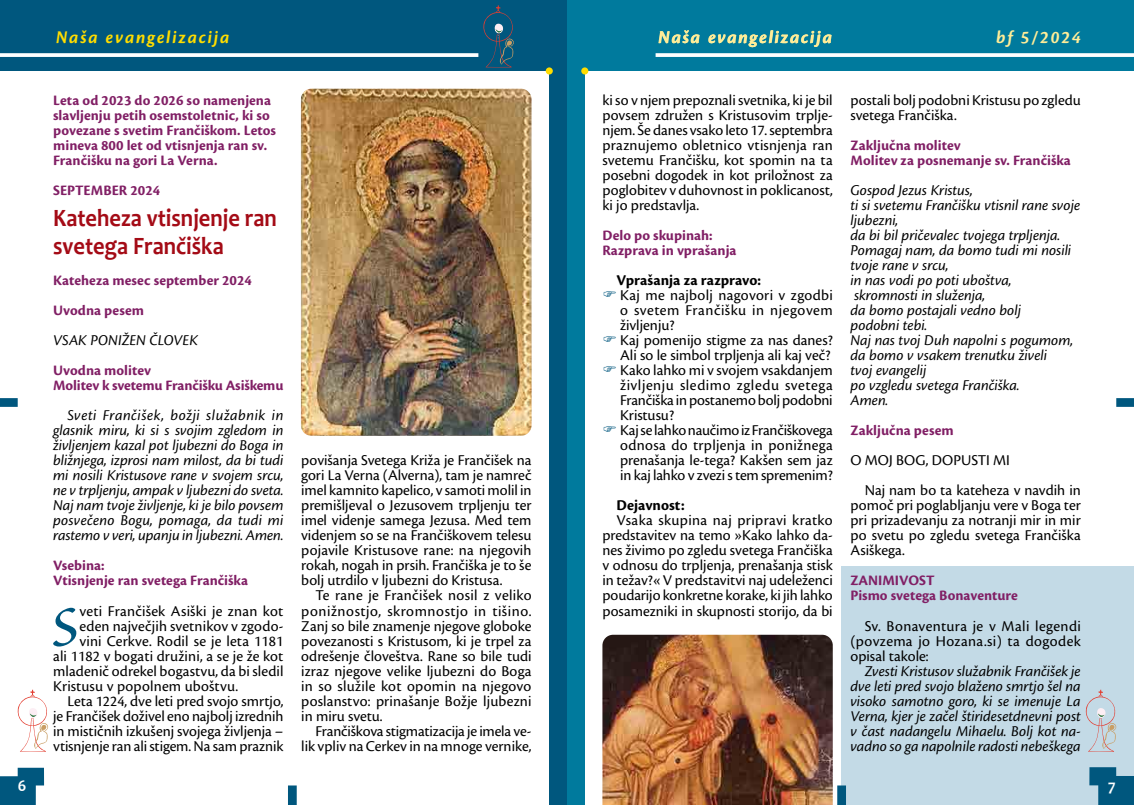
<style>
.page{position:relative;width:1134px;height:805px;background:#fff}
.page>*{position:absolute;margin:0;border:0;box-sizing:border-box;transform-origin:0 0}
.t1{font:71.62px "Sanvito Pro";color:#00577e}
.t2{font:700 25px/27.5px "Candara";color:#a40b16;scale:.9 1}
.t3{font:18.62px "Cronos Pro Bold Disp It";letter-spacing:.1em;color:#ffed98}
.t4{font:18.62px "Cronos Pro Bold Disp It";letter-spacing:.095em;color:#fd0}
.t5{font:700 16.25px "Candara";color:#fff}
.t6{font:15.62px/15px "Cronos Pro";color:#000;text-align:justify}
.t7{font:italic 15.62px/15px "Cronos Pro";letter-spacing:-.005em;color:#000;text-align:justify}
.t8{font:700 15.62px "Cronos Pro";letter-spacing:.005em;color:#000}
.t9{font:700 15px/15px "Cronos Pro";color:#811f65}
</style>
<div class="page">
<div style="left:567px;top:0;width:18px;height:804px;background:#007a9d"></div>
<div style="left:567px;top:0;width:567px;height:71px;background:#007a9d"></div>
<svg style="left:656px;top:53px;width:478px;height:4px;background:#eff6f9"></svg>
<div style="left:581px;top:67px;width:7px;height:7px;background:#fd0;border-radius:50%"></div>
<div style="left:549px;top:0;width:18px;height:804px;background:#00577e"></div>
<div style="left:0;top:0;width:567px;height:71px;background:#00577e"></div>
<svg style="left:0;top:53px;width:478px;height:4px;background:#eff4f7"></svg>
<div style="left:546px;top:67px;width:7px;height:7px;background:#fd0;border-radius:50%"></div>
<div style="left:842px;top:566px;width:292px;height:238px;background:#c3dae6"></div>
<svg style="left:17px;top:689px;width:31px;height:62px"></svg>
<svg style="left:1085px;top:689px;width:32px;height:62px"></svg>
<svg style="left:483px;top:5px;width:31px;height:62px"></svg>
<img style="left:301px;top:89px;width:230px;height:346px">
<img style="left:602px;top:634px;width:231px;height:170px">
<div style="left:1116px;top:398px;width:18px;height:9px;background:#00577e"></div>
<svg style="left:1089px;top:767px;width:45px;height:37px"></svg>
<div style="left:837px;top:785px;width:9px;height:19px;background:#00577e"></div>
<div style="left:288px;top:785px;width:9px;height:19px;background:#00577e"></div>
<svg style="left:0;top:767px;width:44px;height:37px"></svg>
<div style="left:0;top:398px;width:18px;height:9px;background:#00577e"></div>
<p class="t4" style="left:56px;top:26px;width:175px">Naša evangelizacija</p>
<p class="t3" style="left:659px;top:26px;width:175px">Naša evangelizacija</p>
<p class="t3" style="left:996px;top:26px;width:86px">bf 5/2024</p>
<p class="t9" style="left:53px;top:93px;width:224px">Leta od 2023 do 2026 so namenjena slavljenju petih osemstoletnic, ki so povezane s svetim Frančiškom. Letos mineva 800 let od vtisnjenja ran sv.<br>Frančišku na gori La Verna.</p>
<p class="t9" style="left:53px;top:183px;width:109px">SEPTEMBER 2024</p>
<h2 class="t2" style="left:53px;top:204px;width:250px">Kateheza vtisnjenje ran svetega Frančiška</h2>
<p class="t9" style="left:53px;top:266px;width:200px;line-height:30px">Kateheza mesec september 2024<br>Uvodna pesem</p>
<p class="t7" style="left:53px;top:333px;width:146px">VSAK PONIŽEN ČLOVEK</p>
<p class="t9" style="left:53px;top:363px;width:232px">Uvodna molitev<br>Molitev k svetemu Frančišku Asiškemu</p>
<p class="t7" style="left:53px;top:408px;width:232px;text-indent:14px">Sveti Frančišek, božji služabnik in glasnik miru, ki si s svojim zgledom in življenjem kazal pot ljubezni do Boga in bližnjega, izprosi nam milost, da bi tudi mi nosili Kristusove rane v svojem srcu, ne v trpljenju, ampak v ljubezni do sveta.<br>Naj nam tvoje življenje, ki je bilo povsem posvečeno Bogu, pomaga, da tudi mi rastemo v veri, upanju in ljubezni. Amen.</p>
<p class="t9" style="left:53px;top:558px;width:196px">Vsebina:<br>Vtisnjenje ran svetega Frančiška</p>
<h1 class="t1" style="left:52px;top:587px;width:29px">S</h1>
<p class="t6" style="left:80px;top:603px;width:205px">veti Frančišek Asiški je znan kot</p>
<p class="t6" style="left:80px;top:618px;width:205px">eden največjih svetnikov v zgodo-</p>
<p class="t6" style="left:80px;top:633px;width:205px">vini Cerkve. Rodil se je leta 1181</p>
<p class="t6" style="left:53px;top:648px;width:232px">ali 1182 v bogati družini, a se je že kot</p>
<p class="t6" style="left:53px;top:663px;width:232px">mladenič odrekel bogastvu, da bi sledil</p>
<p class="t6" style="left:53px;top:678px;width:186px">Kristusu v popolnem uboštvu.</p>
<p class="t6" style="left:67px;top:693px;width:218px">Leta 1224, dve leti pred svojo smrtjo,</p>
<p class="t6" style="left:53px;top:708px;width:232px">je Frančišek doživel eno najbolj izrednih</p>
<p class="t6" style="left:53px;top:723px;width:232px">in mističnih izkušenj svojega življenja –</p>
<p class="t6" style="left:53px;top:738px;width:232px">vtisnjenje ran ali stigem. Na sam praznik</p>
<p class="t6" style="left:301px;top:453px;width:232px">povišanja Svetega Križa je Frančišek na gori La Verna (Alverna), tam je namreč imel kamnito kapelico, v samoti molil in premišljeval o Jezusovem trpljenju ter imel videnje samega Jezusa. Med tem videnjem so se na Frančiškovem telesu pojavile Kristusove rane: na njegovih rokah, nogah in prsih. Frančiška je to še bolj utrdilo v ljubezni do Kristusa.</p>
<p class="t6" style="left:301px;top:588px;width:232px;text-indent:14px">Te rane je Frančišek nosil z veliko ponižnostjo, skromnostjo in tišino.<br>Zanj so bile znamenje njegove globoke povezanosti s Kristusom, ki je trpel za odrešenje človeštva. Rane so bile tudi izraz njegove velike ljubezni do Boga in so služile kot opomin na njegovo poslanstvo: prinašanje Božje ljubezni in miru svetu.</p>
<p class="t6" style="left:301px;top:723px;width:232px;text-align:right">Frančiškova stigmatizacija je imela ve&shy;lik vpliv na Cerkev in na mnoge vernike,</p>
<p class="t6" style="left:602px;top:93px;width:232px">ki so v njem prepoznali svetnika, ki je bil povsem združen s Kristusovim trplje&shy;njem. Še danes vsako leto 17. septembra praznujemo obletnico vtisnjenja ran svetemu Frančišku, kot spomin na ta posebni dogodek in kot priložnost za poglobitev v duhovnost in poklicanost, ki jo predstavlja.</p>
<p class="t9" style="left:602px;top:228px;width:136px">Delo po skupinah:<br>Razprava in vprašanja</p>
<p class="t8" style="left:617px;top:271px;width:146px">Vprašanja za razpravo:</p>
<p class="t6" style="left:620px;top:288px;width:214px;text-align:left">Kaj me najbolj nagovori v zgodbi o svetem Frančišku in njegovem življenju?<br>Kaj pomenijo stigme za nas danes?<br>Ali so le simbol trpljenja ali kaj več?<br>Kako lahko mi v svojem vsakdanjem življenju sledimo zgledu svetega<br>Frančiška in postanemo bolj podobni<br>Kristusu?<br>Kaj se lahko naučimo iz Frančiškovega odnosa do trpljenja in ponižnega prenašanja le-tega? Kakšen sem jaz in kaj lahko v zvezi s tem spremenim?</p>
<p class="t8" style="left:617px;top:496px;width:69px">Dejavnost:</p>
<p class="t6" style="left:602px;top:513px;width:232px;text-indent:14px">Vsaka skupina naj pripravi kratko predstavitev na temo »Kako lahko da&shy;nes živimo po zgledu svetega Frančiška v odnosu do trpljenja, prenašanja stisk in težav?« V predstavitvi naj udeleženci poudarijo konkretne korake, ki jih lahko posamezniki in skupnosti storijo, da bi</p>
<p class="t6" style="left:850px;top:93px;width:232px">postali bolj podobni Kristusu po zgledu svetega Frančiška.</p>
<p class="t9" style="left:850px;top:138px;width:222px">Zaključna molitev<br>Molitev za posnemanje sv. Frančiška</p>
<p class="t7" style="left:850px;top:183px;width:231px;text-align:left">Gospod Jezus Kristus,<br>ti si svetemu Frančišku vtisnil rane svoje ljubezni,<br>da bi bil pričevalec tvojega trpljenja.<br>Pomagaj nam, da bomo tudi mi nosili tvoje rane v srcu,<br>in nas vodi po poti uboštva,<br>skromnosti in služenja,<br>da bomo postajali vedno bolj<br>podobni tebi.<br>Naj nas tvoj Duh napolni s pogumom, da bomo v vsakem trenutku živeli<br>tvoj evangelij<br>po vzgledu svetega Frančiška.<br>Amen.</p>
<p class="t9" style="left:850px;top:423px;width:105px">Zaključna pesem</p>
<p class="t6" style="left:865px;top:445px;width:218px;line-height:30px;text-indent:-14px">O MOJ BOG, DOPUSTI MI<br>Naj nam bo ta kateheza v navdih in</p>
<p class="t6" style="left:850px;top:498px;width:232px">pomoč pri poglabljanju vere v Boga ter pri prizadevanju za notranji mir in mir po svetu po zgledu svetega Frančiška Asiškega.</p>
<p class="t9" style="left:850px;top:573px;width:169px">ZANIMIVOST<br>Pismo svetega Bonaventure</p>
<p class="t6" style="left:850px;top:618px;width:232px;text-indent:14px">Sv. Bonaventura je v Mali legendi (povzema jo Hozana.si) ta dogodek opisal takole:</p>
<p class="t7" style="left:850px;top:663px;width:232px;text-indent:14px">Zvesti Kristusov služabnik Frančišek je dve leti pred svojo blaženo smrtjo šel na visoko samotno goro, ki se imenuje La Verna, kjer je začel štiridesetdnevni post v čast nadangelu Mihaelu. Bolj kot na&shy;vadno so ga napolnile radosti nebeškega</p>
<p class="t5" style="left:18px;top:775px;width:10px">6</p>
<p class="t5" style="left:1108px;top:775px;width:9px">7</p>
</div>
